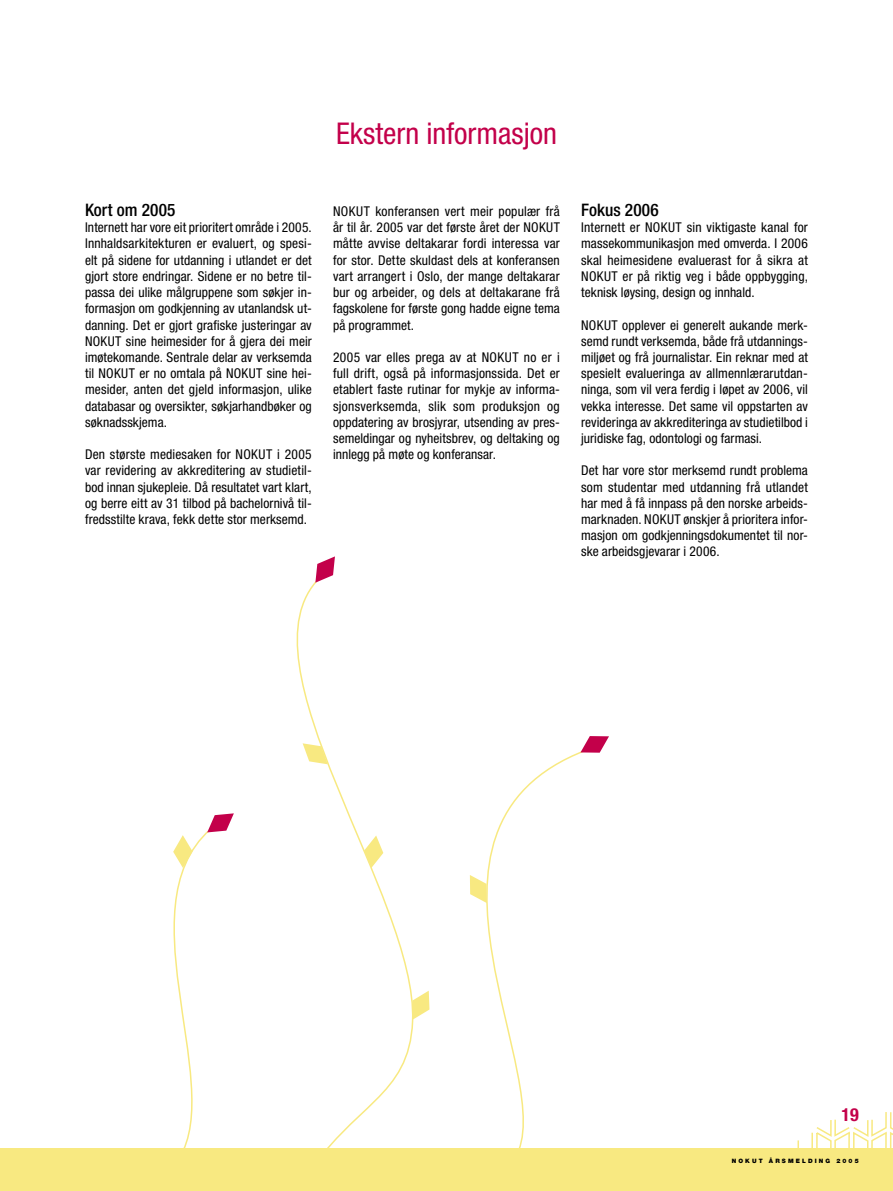
<style>
.page{position:relative;width:893px;height:1191px;background:#fff}
.page>*{position:absolute;margin:0;border:0;box-sizing:border-box;transform-origin:0 0}
.t1{font:condensed 30px "Helvetica Neue";color:#c3004a}
.t2{font:700 condensed 18px "Helvetica Neue";color:#c3004a}
.t3{font:500 condensed 17.25px "Helvetica Neue";letter-spacing:.005em;color:#000}
.t4{font:condensed 13.5px/16.2px "Helvetica Neue";letter-spacing:.005em;color:#000;text-align:justify}
.t5{font:900 6px "Helvetica Neue";letter-spacing:.35em;color:#000}
</style>
<div class="page">
<div style="left:0;top:1148px;width:893px;height:43px;background:#f8e981"></div>
<svg style="left:797px;top:1112px;width:96px;height:36px"></svg>
<svg style="left:429px;top:752px;width:159px;height:396px"></svg>
<svg style="left:296px;top:582px;width:118px;height:566px"></svg>
<svg style="left:580px;top:736px;width:29px;height:16px"></svg>
<svg style="left:364px;top:835px;width:19px;height:33px"></svg>
<svg style="left:412px;top:990px;width:17px;height:29px"></svg>
<svg style="left:315px;top:556px;width:20px;height:26px"></svg>
<svg style="left:303px;top:743px;width:25px;height:21px"></svg>
<svg style="left:173px;top:813px;width:61px;height:335px"></svg>
<svg style="left:470px;top:875px;width:17px;height:28px"></svg>
<h1 class="t1" style="left:336px;top:116px;width:222px">Ekstern informasjon</h1>
<p class="t3" style="left:85px;top:200px;width:92px">Kort om 2005</p>
<p class="t4" style="left:85px;top:219px;width:228px">Internett har vore eit prioritert område i 2005.<br>Innhaldsarkitekturen er evaluert, og spesi&shy;elt på sidene for utdanning i utlandet er det gjort store endringar. Sidene er no betre til&shy;passa dei ulike målgruppene som søkjer in&shy;formasjon om godkjenning av utanlandsk ut&shy;danning. Det er gjort grafiske justeringar av NOKUT sine heimesider for å gjera dei meir imøtekomande. Sentrale delar av verksemda til NOKUT er no omtala på NOKUT sine hei&shy;mesider, anten det gjeld informasjon, ulike databasar og oversikter, søkjarhandbøker og søknadsskjema.</p>
<p class="t4" style="left:85px;top:446px;width:228px">Den største mediesaken for NOKUT i 2005 var revidering av akkreditering av studietil&shy;bod innan sjukepleie. Då resultatet vart klart, og berre eitt av 31 tilbod på bachelornivå til&shy;fredsstilte krava, fekk dette stor merksemd.</p>
<p class="t4" style="left:333px;top:203px;width:228px">NOKUT konferansen vert meir populær frå år til år. 2005 var det første året der NOKUT måtte avvise deltakarar fordi interessa var for stor. Dette skuldast dels at konferansen vart arrangert i Oslo, der mange deltakarar bur og arbeider, og dels at deltakarane frå fagskolene for første gong hadde eigne tema på programmet.</p>
<p class="t4" style="left:333px;top:349px;width:228px">2005 var elles prega av at NOKUT no er i full drift, også på informasjonssida. Det er etablert faste rutinar for mykje av informa&shy;sjonsverksemda, slik som produksjon og oppdatering av brosjyrar, utsending av pres&shy;semeldingar og nyheitsbrev, og deltaking og innlegg på møte og konferansar.</p>
<p class="t3" style="left:581px;top:200px;width:79px">Fokus 2006</p>
<p class="t4" style="left:581px;top:219px;width:228px">Internett er NOKUT sin viktigaste kanal for massekommunikasjon med omverda. I 2006 skal heimesidene evaluerast for å sikra at NOKUT er på riktig veg i både oppbygging, teknisk løysing, design og innhald.</p>
<p class="t4" style="left:581px;top:316px;width:228px">NOKUT opplever ei generelt aukande merk&shy;semd rundt verksemda, både frå utdannings&shy;miljøet og frå journalistar. Ein reknar med at spesielt evalueringa av allmennlærarutdan&shy;ninga, som vil vera ferdig i løpet av 2006, vil vekka interesse. Det same vil oppstarten av revideringa av akkrediteringa av studietilbod i juridiske fag, odontologi og farmasi.</p>
<p class="t4" style="left:581px;top:462px;width:228px">Det har vore stor merksemd rundt problema som studentar med utdanning frå utlandet har med å få innpass på den norske arbeids&shy;marknaden. NOKUT ønskjer å prioritera infor&shy;masjon om godkjenningsdokumentet til nor&shy;ske arbeidsgjevarar i 2006.</p>
<h2 class="t2" style="left:841px;top:1103px;width:18px">19</h2>
<p class="t5" style="left:732px;top:1157px;width:128px">NOKUT ÅRSMELDING 2005</p>
</div>
